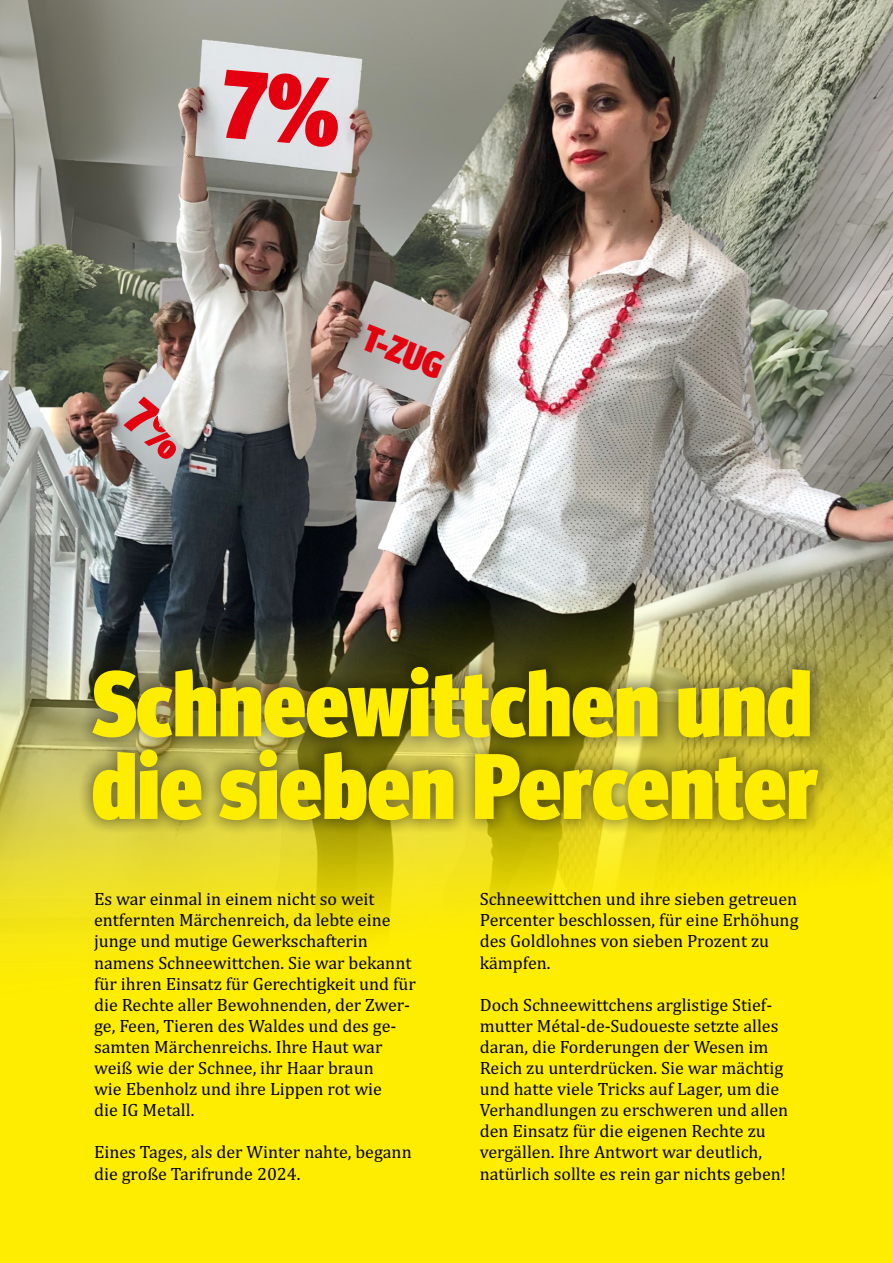
<style>
.page{position:relative;width:893px;height:1263px;background:#fff}
.page>*{position:absolute;margin:0;border:0;box-sizing:border-box;transform-origin:0 0}
.t1{font:900 condensed 93px/82.7px "Meta Head IGM";color:#ffed00}
.t2{font:900 condensed 37.2px "Meta Head IGMT";color:#e3000f}
.t3{font:18px/21.1px "Cambria";color:#000}
</style>
<div class="page">
<div style="left:0;top:1175px;width:893px;height:88px;background:#ffed00"></div>
<img style="left:0;top:0;width:893px;height:1175px">
<div style="left:69px;top:644px;width:772px;height:199px;background:#000;opacity:.49"></div>
<svg style="left:124px;top:397px;width:53px;height:63px;background:#cc9094"></svg>
<div style="left:220px;top:69px;width:122px;height:79px;background:#e0e3e7"></div>
<h2 class="t2" style="left:375px;top:309px;width:85px;rotate:22deg">T-ZUG</h2>
<h1 class="t1" style="left:92px;top:656px;width:728px">Schneewittchen und die sieben Percenter</h1>
<p class="t3" style="left:94px;top:888px;width:323px">Es war einmal in einem nicht so weit entfernten Märchenreich, da lebte eine junge und mutige Gewerkschafterin namens Schneewittchen. Sie war bekannt für ihren Einsatz für Gerechtigkeit und für die Rechte aller Bewohnenden, der Zwer&shy;ge, Feen, Tieren des Waldes und des ge&shy;samten Märchenreichs. Ihre Haut war weiß wie der Schnee, ihr Haar braun<br>wie Ebenholz und ihre Lippen rot wie<br>die IG Metall.</p>
<p class="t3" style="left:94px;top:1142px;width:319px">Eines Tages, als der Winter nahte, begann die große Tarifrunde 2024.</p>
<p class="t3" style="left:480px;top:888px;width:320px">Schneewittchen und ihre sieben getreuen Percenter beschlossen, für eine Erhöhung des Goldlohnes von sieben Prozent zu kämpfen.</p>
<p class="t3" style="left:480px;top:994px;width:310px">Doch Schneewittchens arglistige Stief&shy;mutter Métal-de-Sudoueste setzte alles daran, die Forderungen der Wesen im Reich zu unterdrücken. Sie war mächtig und hatte viele Tricks auf Lager, um die Verhandlungen zu erschweren und allen den Einsatz für die eigenen Rechte zu vergällen. Ihre Antwort war deutlich, natürlich sollte es rein gar nichts geben!</p>
</div>
